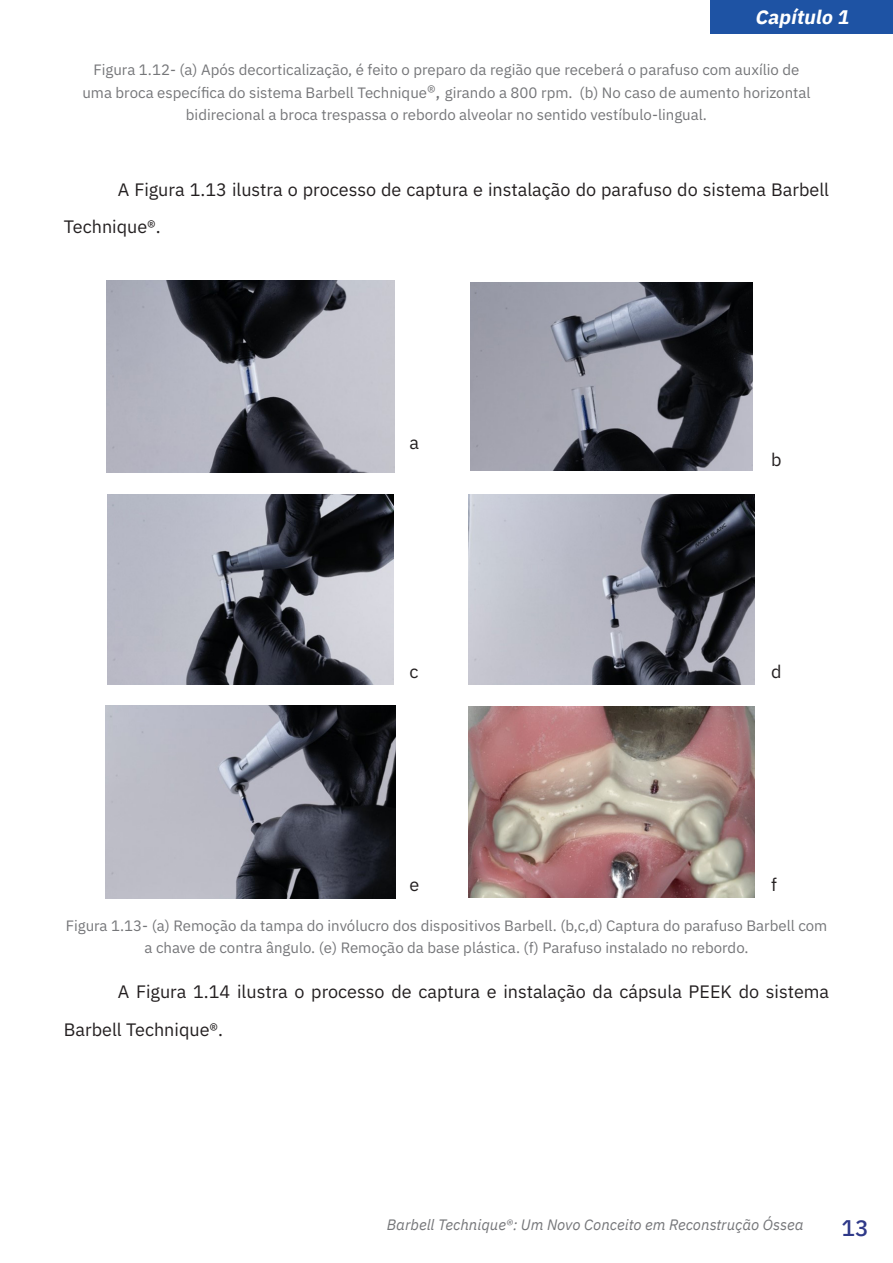
<style>
.page{position:relative;width:893px;height:1263px;background:#fff}
.page>*{position:absolute;margin:0;border:0;box-sizing:border-box;transform-origin:0 0}
.t1{font:500 22.5px "IBM Plex Sans";color:#2f3989}
.t2{font:italic 700 19.5px "IBM Plex Sans";color:#fff}
.t3{font:18px/37.5px "IBM Plex Sans";color:#231f20}
.t4{font:15px/22.5px "IBM Plex Sans";color:#757679;text-align:center}
.t5{font:italic 15px "IBM Plex Sans";color:#757679}
.s1{font-size:18px}
</style>
<div class="page">
<div style="left:710px;top:0;width:183px;height:34px;background:#1e53a4"></div>
<img style="left:107px;top:494px;width:286px;height:191px">
<img style="left:105px;top:706px;width:290px;height:192px">
<img style="left:106px;top:281px;width:288px;height:192px">
<img style="left:468px;top:494px;width:287px;height:191px">
<img style="left:468px;top:707px;width:287px;height:190px">
<img style="left:470px;top:283px;width:283px;height:188px">
<h2 class="t2" style="left:755px;top:1px;width:100px">Capítulo 1</h2>
<p class="t4" style="left:82px;top:58px;width:730px">Figura 1.12- (a) Após decorticalização, é feito o preparo da região que receberá o parafuso com auxílio de uma broca específica do sistema Barbell Technique<span class="s1">®,</span> girando a 800 rpm. (b) No caso de aumento horizontal bidirecional a broca trespassa o rebordo alveolar no sentido vestíbulo-lingual.</p>
<p class="t3" style="left:64px;top:169px;width:767px;text-indent:54px">A Figura 1.13 ilustra o processo de captura e instalação do parafuso do sistema Barbell<br>Technique®.</p>
<p class="t3" style="left:410px;top:422px;width:11px">a</p>
<p class="t3" style="left:771px;top:439px;width:12px">b</p>
<p class="t3" style="left:410px;top:652px;width:11px">c</p>
<p class="t3" style="left:771px;top:652px;width:12px">d</p>
<p class="t3" style="left:410px;top:864px;width:11px">e</p>
<p class="t3" style="left:771px;top:864px;width:7px">f</p>
<p class="t4" style="left:66px;top:913px;width:763px">Figura 1.13- (a) Remoção da tampa do invólucro dos dispositivos Barbell. (b,c,d) Captura do parafuso Barbell com a chave de contra ângulo. (e) Remoção da base plástica. (f) Parafuso instalado no rebordo.</p>
<p class="t3" style="left:64px;top:971px;width:767px;text-indent:54px">A Figura 1.14 ilustra o processo de captura e instalação da cápsula PEEK do sistema<br>Barbell Technique®.</p>
<p class="t5" style="left:387px;top:1213px;width:418px">Barbell Technique®: Um Novo Conceito em Reconstrução Óssea</p>
<p class="t1" style="left:841px;top:1210px;width:28px">13</p>
</div>
